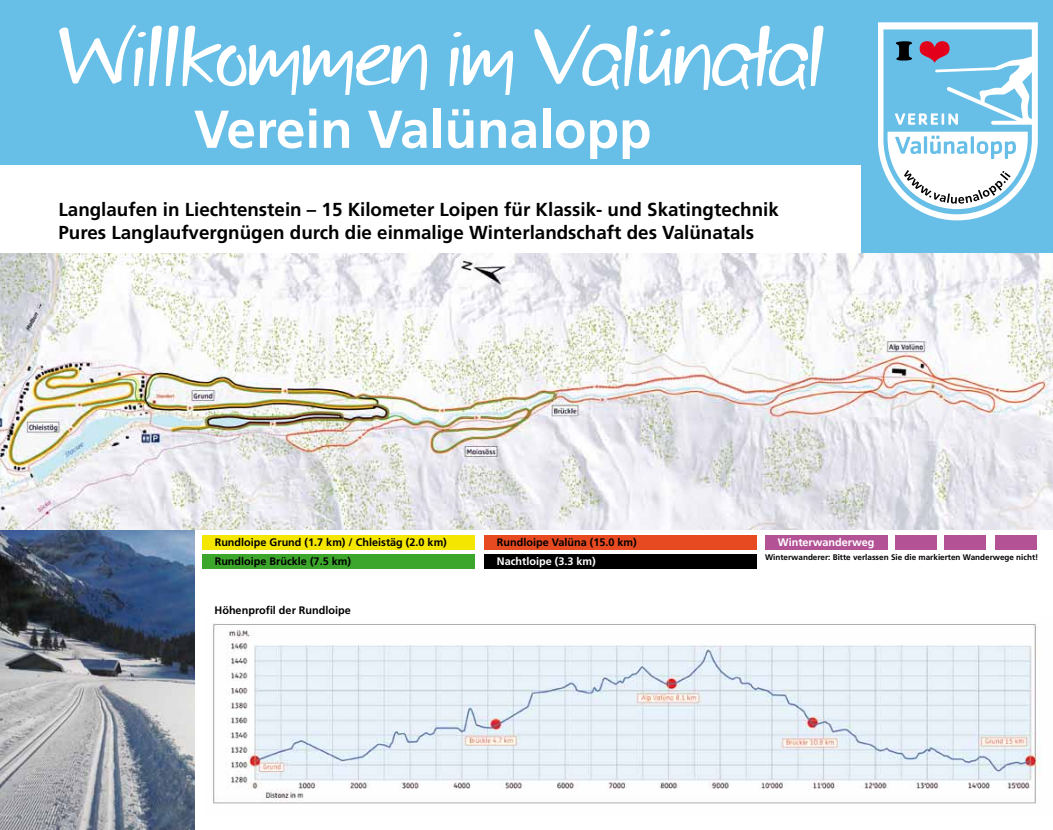
<style>
.page{position:relative;width:1053px;height:830px;background:#fff}
.page>*{position:absolute;margin:0;border:0;box-sizing:border-box;transform-origin:0 0}
.t1{font:80.12px "Of Wildflowersand Wings";color:#fff;scale:1.42 1}
.t2{font:700 53.25px "Frutiger";color:#fff}
.t3{font:700 18.75px/22.5px "Frutiger";color:#000}
.t4{font:700 10.88px/19.4px "Frutiger";color:#000}
.t5{font:700 10.88px "Frutiger";color:#fff}
.t6{font:700 8.12px "Frutiger";color:#000}
</style>
<div class="page">
<img style="left:0;top:529px;width:195px;height:300px">
<div style="left:861px;top:0;width:191px;height:269px;background:#67bee7"></div>
<svg style="left:878px;top:22px;width:159px;height:198px"></svg>
<div style="left:0;top:0;width:877px;height:165px;background:#67bee7"></div>
<img style="left:0;top:253px;width:1052px;height:276px">
<img style="left:213px;top:623px;width:828px;height:181px">
<div style="left:202px;top:534px;width:272px;height:15px;background:#f5e600"></div>
<div style="left:202px;top:554px;width:272px;height:15px;background:#3ca52b"></div>
<div style="left:484px;top:534px;width:272px;height:15px;background:#e74a21"></div>
<div style="left:484px;top:554px;width:272px;height:15px;background:#000"></div>
<div style="left:765px;top:534px;width:122px;height:15px;background:#b35396"></div>
<div style="left:995px;top:534px;width:42px;height:15px;background:#b35396"></div>
<div style="left:944px;top:534px;width:41px;height:15px;background:#b35396"></div>
<div style="left:895px;top:534px;width:41px;height:15px;background:#b35396"></div>
<h1 class="t1" style="left:59px;top:9px;width:541px">Willkommen im Valünatal</h1>
<h2 class="t2" style="left:194px;top:98px;width:459px">Verein Valünalopp</h2>
<p class="t3" style="left:58px;top:198px;width:721px">Langlaufen in Liechtenstein – 15 Kilometer Loipen für Klassik- und Skatingtechnik<br>Pures Langlaufvergnügen durch die einmalige Winterlandschaft des Valünatals</p>
<p class="t4" style="left:215px;top:532px;width:234px">Rundloipe Grund (1.7 km) / Chleistäg (2.0 km)<br>Rundloipe Brückle (7.5 km)</p>
<p class="t4" style="left:497px;top:532px;width:141px">Rundloipe Valüna (15.0 km)</p>
<p class="t5" style="left:497px;top:555px;width:100px">Nachtloipe (3.3 km)</p>
<p class="t4" style="left:214px;top:600px;width:138px">Höhenprofil der Rundloipe</p>
<p class="t5" style="left:777px;top:535px;width:98px">Winterwanderweg</p>
<p class="t6" style="left:765px;top:552px;width:275px">Winterwanderer: Bitte verlassen Sie die markierten Wanderwege nicht!</p>
</div>
